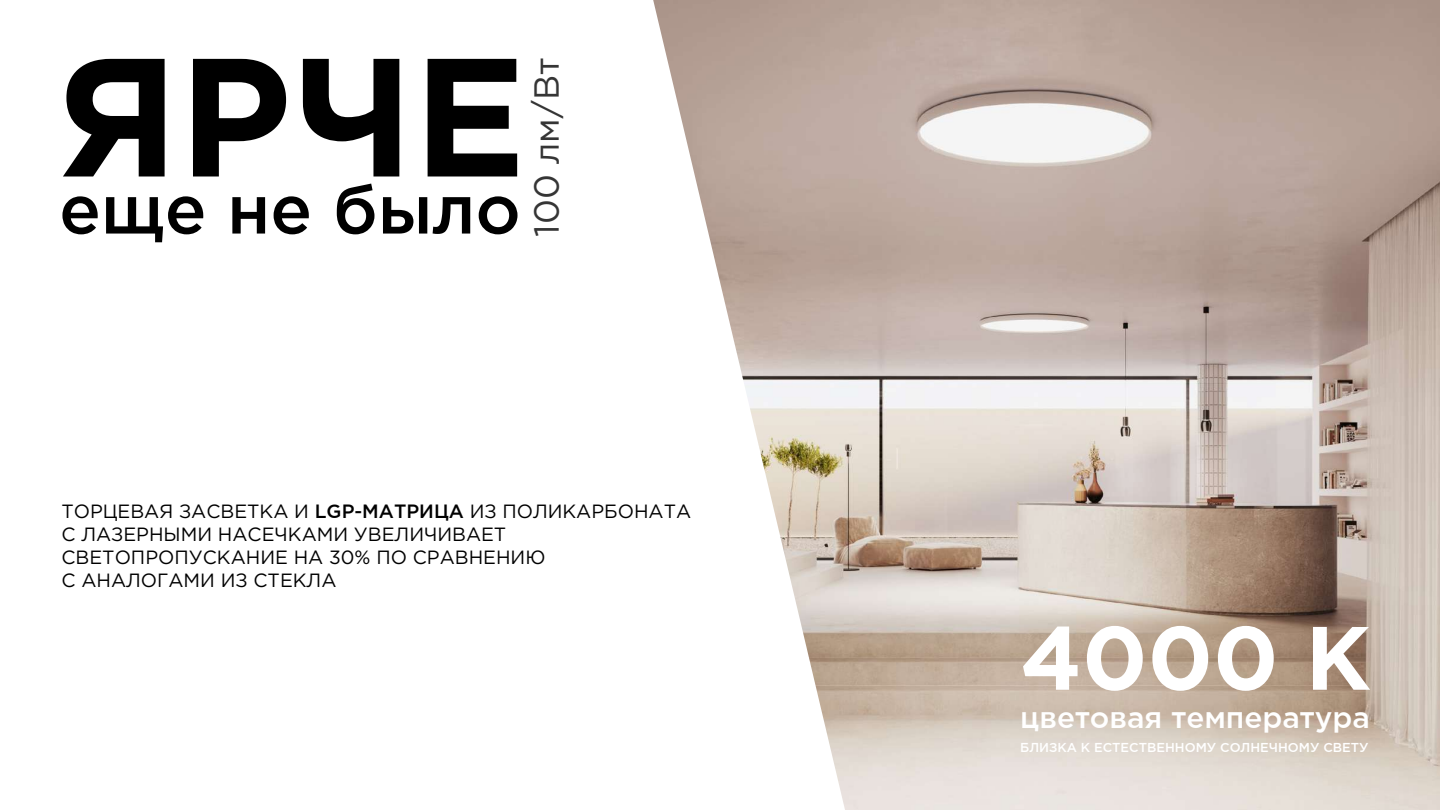
<style>
.page{position:relative;width:1440px;height:810px;background:#fff}
.page>*{position:absolute;margin:0;border:0;box-sizing:border-box;transform-origin:0 0}
.t1{font:700 168.07px "Gotham Pro";color:#000}
.t2{font:700 89.7px "Gotham Pro";color:#fff}
.t3{font:500 68.93px "Gotham Pro";color:#000}
.t4{font:34.8px "Gotham Pro";color:#353535}
.t5{font:500 29.78px "Gotham Pro";color:#fff}
.t6{font:19.12px/23px "Gotham Pro";color:#000}
.t7{font:500 12.9px "Gotham Pro";color:#fff}
.s1{font-weight:500}
</style>
<div class="page">
<img style="left:845px;top:0;width:595px;height:810px">
<svg style="left:653px;top:0;width:192px;height:809px"></svg>
<h1 class="t1" style="left:57px;top:20px;width:470px">ЯРЧЕ</h1>
<h3 class="t3" style="left:59px;top:170px;width:463px">еще не было</h3>
<h3 class="t4" style="left:527px;top:237px;width:180px;rotate:-90deg">100 лм/Вт</h3>
<p class="t6" style="left:61px;top:499px;width:631px">ТОРЦЕВАЯ ЗАСВЕТКА И <span class="s1">LGP-МАТРИЦА</span> ИЗ ПОЛИКАРБОНАТА С ЛАЗЕРНЫМИ НАСЕЧКАМИ УВЕЛИЧИВАЕТ СВЕТОПРОПУСКАНИЕ НА 30% ПО СРАВНЕНИЮ<br>С АНАЛОГАМИ ИЗ СТЕКЛА</p>
<h2 class="t2" style="left:1020px;top:606px;width:352px">4000 К</h2>
<h3 class="t5" style="left:1020px;top:701px;width:351px">цветовая температура</h3>
<p class="t7" style="left:1020px;top:740px;width:350px">БЛИЗКА К ЕСТЕСТВЕННОМУ СОЛНЕЧНОМУ СВЕТУ</p>
</div>
